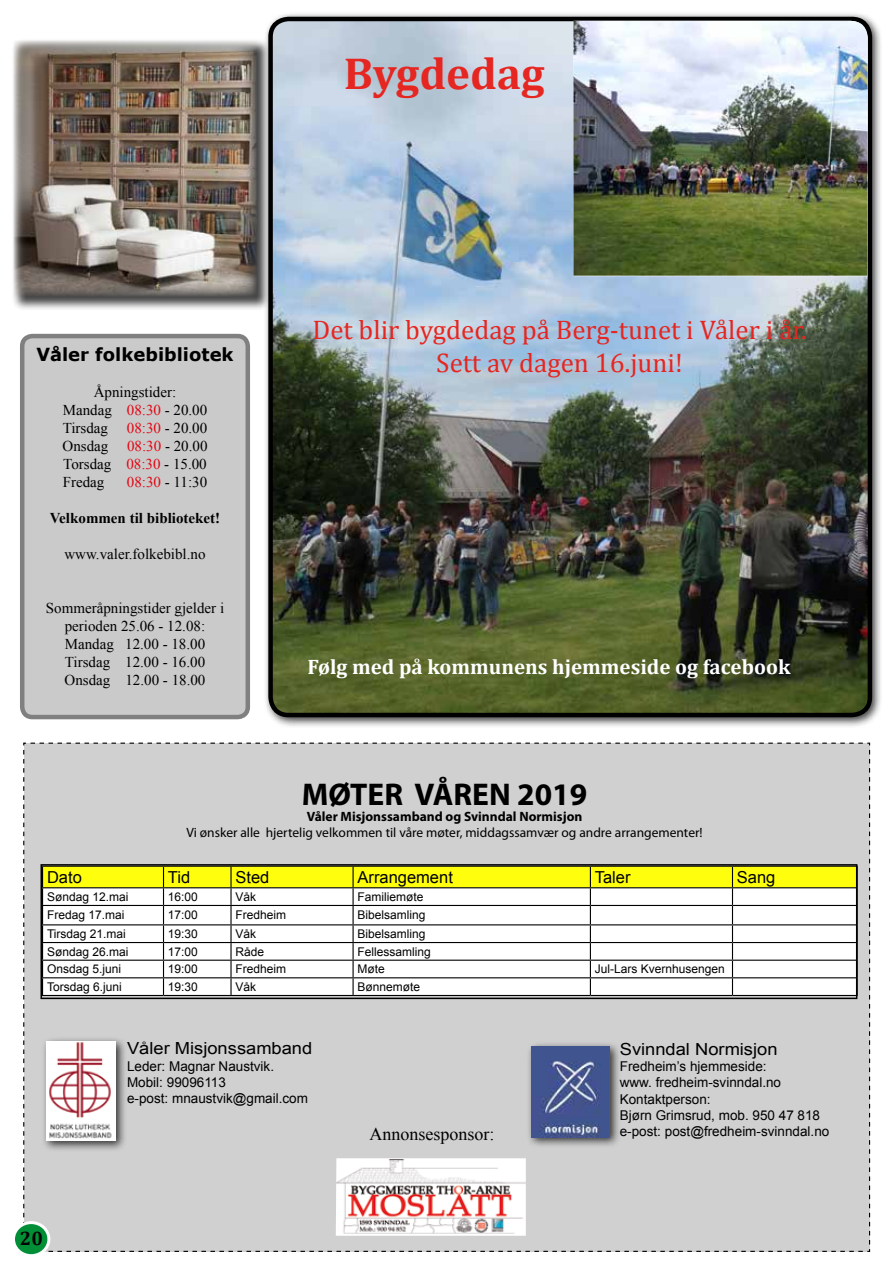
<style>
.page{position:relative;width:893px;height:1263px;background:#fff}
.page>*{position:absolute;margin:0;border:0;box-sizing:border-box;transform-origin:0 0}
.t1{font:700 45px "Cambria";color:#e52621}
.t2{font:700 31.5px "Myriad Pro";color:#000}
.t3{font:27px/32.4px "Cambria";color:#e52621;text-align:center}
.t4{font:700 21px "Cambria";color:#fff}
.t5{font:700 19.5px "Cambria";color:#000}
.t6{font:700 18px "Verdana";color:#000}
.t7{font:18px "Times New Roman";color:#000}
.t8{font:16.65px "Arial";color:#000;scale:1.1 1}
.t9{font:16.5px "Arial";color:#000}
.t10{font:15px/18px "Times New Roman";color:#000}
.t11{font:700 15px "Times New Roman";color:#000}
.t12{font:13.5px/16.2px "Arial";color:#000}
.t13{font:13.5px "Myriad Pro";color:#000}
.t14{font:700 13.5px "Myriad Pro";color:#000}
.t15{font:12px "Arial";color:#000}
.s1{color:#e30613}
</style>
<div class="page">
<div style="left:23px;top:742px;width:848px;height:510px;background:#d0d0d0"></div>
<div style="left:41px;top:1036px;width:86px;height:116px;background:#000;opacity:.75"></div>
<img style="left:46px;top:1041px;width:70px;height:100px">
<div style="left:526px;top:1041px;width:95px;height:107px;background:#000;opacity:.75"></div>
<img style="left:531px;top:1046px;width:79px;height:91px">
<svg style="left:43px;top:866px;width:815px;height:129px"></svg>
<hr style="left:42px;top:995px;width:122px;height:1px;background:#000">
<hr style="left:164px;top:995px;width:67px;height:1px;background:#000">
<hr style="left:231px;top:995px;width:122px;height:1px;background:#000">
<hr style="left:353px;top:995px;width:237px;height:1px;background:#000">
<hr style="left:590px;top:995px;width:142px;height:1px;background:#000">
<hr style="left:732px;top:995px;width:126px;height:1px;background:#000">
<div style="left:40px;top:864px;width:817px;height:135px;border:2px solid #000"></div>
<div style="left:22px;top:336px;width:226px;height:381px;background:#cacaca;border-radius:10px"></div>
<div style="left:20px;top:334px;width:230px;height:385px;border:4px solid #808080;border-radius:10px"></div>
<div style="left:11px;top:38px;width:260px;height:274px;background:#000;opacity:.75"></div>
<img style="left:14px;top:40px;width:242px;height:257px">
<img style="left:336px;top:1158px;width:190px;height:78px">
<div style="left:14px;top:1222px;width:35px;height:33px;background:#008f37;border-radius:50%"></div>
<div style="left:12px;top:1221px;width:38px;height:36px;border:3px solid #fff;border-radius:50%"></div>
<div style="left:263px;top:11px;width:620px;height:718px;background:#000;opacity:.75"></div>
<img style="left:271px;top:20px;width:599px;height:695px">
<div style="left:268px;top:17px;width:604px;height:700px;border:4px solid #000;border-radius:18px"></div>
<img style="left:573px;top:21px;width:295px;height:255px">
<h1 class="t1" style="left:344px;top:42px;width:202px">Bygdedag</h1>
<p class="t6" style="left:36px;top:341px;width:199px">Våler folkebibliotek</p>
<p class="t10" style="left:63px;top:382px;width:146px;text-indent:31px">Åpningstider:<br>Mandag <span class="s1">08:30</span> - 20.00<br>Tirsdag</p>
<p class="t10" style="left:127px;top:418px;width:82px"><span class="s1">08:30</span> - 20.00</p>
<p class="t10" style="left:63px;top:436px;width:47px">Onsdag</p>
<p class="t10" style="left:63px;top:436px;width:146px;text-align:justify;text-indent:64px"><span class="s1">08:30</span> - 20.00<br>Torsdag <span class="s1">08:30</span> - 15.00<br>Fredag</p>
<p class="t10" style="left:127px;top:472px;width:82px"><span class="s1">08:30</span> - 11:30</p>
<p class="t11" style="left:50px;top:507px;width:172px">Velkommen til biblioteket!</p>
<p class="t10" style="left:64px;top:544px;width:143px">www.valer.folkebibl.no</p>
<p class="t10" style="left:46px;top:598px;width:180px;text-align:center">Sommeråpningstider gjelder i perioden 25.06 - 12.08:<br>Mandag 12.00 - 18.00<br>Tirsdag 12.00 - 16.00<br>Onsdag 12.00 - 18.00</p>
<h3 class="t3" style="left:312px;top:314px;width:496px">Det blir bygdedag på Berg-tunet i Våler i år.<br>Sett av dagen 16.juni!</h3>
<h3 class="t4" style="left:308px;top:652px;width:484px">Følg med på kommunens hjemmeside og facebook</h3>
<h2 class="t2" style="left:302px;top:773px;width:287px">MØTER VÅREN 2019</h2>
<p class="t14" style="left:307px;top:807px;width:277px">Våler Misjonssamband og Svinndal Normisjon</p>
<p class="t13" style="left:186px;top:824px;width:518px">Vi ønsker alle hjertelig velkommen til våre møter, middagssamvær og andre arrangementer!</p>
<p class="t9" style="left:47px;top:866px;width:36px">Dato</p>
<p class="t9" style="left:168px;top:866px;width:24px">Tid</p>
<p class="t9" style="left:235px;top:866px;width:35px">Sted</p>
<p class="t9" style="left:358px;top:866px;width:97px">Arrangement</p>
<p class="t9" style="left:595px;top:866px;width:37px">Taler</p>
<p class="t9" style="left:737px;top:866px;width:40px">Sang</p>
<p class="t15" style="left:47px;top:889px;width:83px">Søndag 12.mai</p>
<p class="t15" style="left:168px;top:889px;width:32px">16:00</p>
<p class="t15" style="left:235px;top:889px;width:22px">Våk</p>
<p class="t15" style="left:358px;top:889px;width:67px">Familiemøte</p>
<p class="t15" style="left:47px;top:906px;width:79px">Fredag 17.mai</p>
<p class="t15" style="left:168px;top:906px;width:32px">17:00</p>
<p class="t15" style="left:235px;top:906px;width:52px">Fredheim</p>
<p class="t15" style="left:358px;top:906px;width:70px">Bibelsamling</p>
<p class="t15" style="left:47px;top:926px;width:80px">Tirsdag 21.mai</p>
<p class="t15" style="left:168px;top:926px;width:32px">19:30</p>
<p class="t15" style="left:235px;top:926px;width:22px">Våk</p>
<p class="t15" style="left:358px;top:926px;width:70px">Bibelsamling</p>
<p class="t15" style="left:47px;top:944px;width:83px">Søndag 26.mai</p>
<p class="t15" style="left:168px;top:944px;width:32px">17:00</p>
<p class="t15" style="left:235px;top:944px;width:30px">Råde</p>
<p class="t15" style="left:358px;top:944px;width:75px">Fellessamling</p>
<p class="t15" style="left:47px;top:961px;width:76px">Onsdag 5.juni</p>
<p class="t15" style="left:168px;top:961px;width:32px">19:00</p>
<p class="t15" style="left:235px;top:961px;width:52px">Fredheim</p>
<p class="t15" style="left:358px;top:961px;width:29px">Møte</p>
<p class="t15" style="left:595px;top:961px;width:132px">Jul-Lars Kvernhusengen</p>
<p class="t15" style="left:47px;top:979px;width:76px">Torsdag 6.juni</p>
<p class="t15" style="left:168px;top:979px;width:32px">19:30</p>
<p class="t15" style="left:235px;top:979px;width:22px">Våk</p>
<p class="t15" style="left:358px;top:979px;width:64px">Bønnemøte</p>
<h3 class="t5" style="left:20px;top:1224px;width:25px">20</h3>
<p class="t8" style="left:127px;top:1037px;width:170px">Våler Misjonssamband</p>
<p class="t12" style="left:127px;top:1058px;width:182px">Leder: Magnar Naustvik.<br>Mobil: 99096113<br>e-post: mnaustvik@gmail.com</p>
<p class="t7" style="left:370px;top:1122px;width:126px">Annonsesponsor:</p>
<p class="t8" style="left:620px;top:1038px;width:145px">Svinndal Normisjon</p>
<p class="t12" style="left:620px;top:1058px;width:211px">Fredheim’s hjemmeside:<br>www. fredheim-svinndal.no<br>Kontaktperson:<br>Bjørn Grimsrud, mob. 950 47 818 e-post: post@fredheim-svinndal.no</p>
</div>
